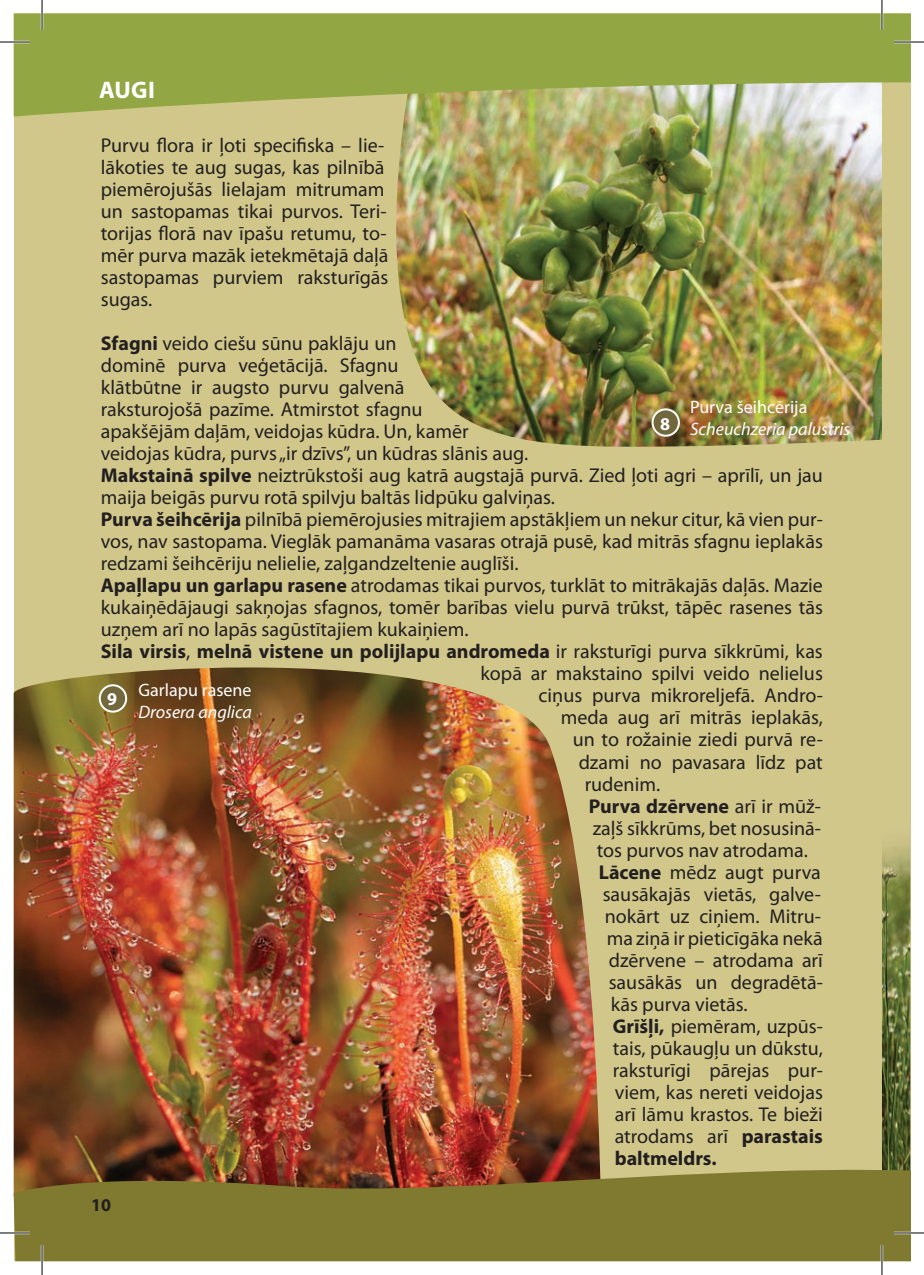
<style>
.page{position:relative;width:924px;height:1275px;background:#fff}
.page>*{position:absolute;margin:0;border:0;box-sizing:border-box;transform-origin:0 0}
.t1{font:700 24px "Myriad Pro";color:#fff}
.t2{font:20px/22px "Myriad Pro";color:#231f20}
.t3{font:700 20px "Myriad Pro";color:#231f20}
.t4{font:italic 18px "Myriad Pro";color:#fff}
.t5{font:18px "Myriad Pro";color:#fff}
.t6{font:700 18px "Myriad Pro";color:#231f20}
.t7{font:700 18px "Myriad Pro";color:#fff}
.s1{font-weight:700}
.s2{font-weight:400}
</style>
<div class="page">
<div style="left:14px;top:14px;width:895px;height:1247px;background:#d1c78b"></div>
<img style="left:882px;top:846px;width:27px;height:306px">
<img style="left:14px;top:667px;width:586px;height:485px">
<img style="left:396px;top:138px;width:485px;height:309px">
<svg style="left:14px;top:14px;width:895px;height:124px;background:#a4b060"></svg>
<svg style="left:14px;top:1152px;width:895px;height:109px;background:#837132"></svg>
<div style="left:652px;top:409px;width:26px;height:27px;background:#71683e;border-radius:50%"></div>
<div style="left:651px;top:408px;width:28px;height:29px;border:2px solid #fff;border-radius:50%"></div>
<div style="left:100px;top:685px;width:26px;height:26px;background:#71683e;border-radius:50%"></div>
<div style="left:99px;top:684px;width:28px;height:28px;border:2px solid #fff;border-radius:50%"></div>
<hr style="left:0;top:41px;width:30px;height:2px;background:#fff">
<hr style="left:893px;top:41px;width:30px;height:2px;background:#fff">
<hr style="left:0;top:1231px;width:30px;height:3px;background:#fff">
<hr style="left:893px;top:1231px;width:30px;height:3px;background:#fff">
<hr style="left:41px;top:0;width:2px;height:30px;background:#fff">
<hr style="left:41px;top:1245px;width:2px;height:30px;background:#fff">
<hr style="left:880px;top:0;width:2px;height:30px;background:#fff">
<hr style="left:880px;top:1245px;width:2px;height:30px;background:#fff">
<hr style="left:0;top:42px;width:30px;height:1px;background:#000">
<hr style="left:893px;top:42px;width:30px;height:1px;background:#000">
<hr style="left:0;top:1232px;width:30px;height:1px;background:#000">
<hr style="left:893px;top:1232px;width:30px;height:1px;background:#000">
<hr style="left:42px;top:0;width:1px;height:30px;background:#000">
<hr style="left:42px;top:1245px;width:1px;height:30px;background:#000">
<hr style="left:881px;top:0;width:1px;height:30px;background:#000">
<hr style="left:881px;top:1245px;width:1px;height:30px;background:#000">
<p class="t1" style="left:99px;top:75px;width:57px">AUGI</p>
<p class="t2" style="left:101px;top:134px;width:289px">Purvu flora ir ļoti specifiska – lie&shy;lākoties te aug sugas, kas pilnībā piemērojušās lielajam mitrumam un sastopamas tikai purvos. Teri&shy;torijas florā nav īpašu retumu, to&shy;mēr purva mazāk ietekmētajā daļā sastopamas purviem raksturīgās sugas.</p>
<p class="t2" style="left:101px;top:332px;width:297px"><span class="s1">Sfagni</span> veido ciešu sūnu paklāju un</p>
<p class="t2" style="left:101px;top:354px;width:299px">dominē purva veģetācijā. Sfagnu</p>
<p class="t2" style="left:101px;top:376px;width:305px">klātbūtne ir augsto purvu galvenā</p>
<p class="t2" style="left:101px;top:398px;width:323px">raksturojošā pazīme. Atmirstot sfagnu</p>
<p class="t2" style="left:101px;top:420px;width:369px">apakšējām daļām, veidojas kūdra. Un, kamēr</p>
<p class="t2" style="left:101px;top:442px;width:428px">veidojas kūdra, purvs „ir dzīvs”, un kūdras slānis aug.</p>
<p class="t2" style="left:101px;top:464px;width:723px"><span class="s1">Makstainā spilve</span> neiztrūkstoši aug katrā augstajā purvā. Zied ļoti agri – aprīlī, un jau</p>
<p class="t2" style="left:101px;top:486px;width:455px">maija beigās purvu rotā spilvju baltās lidpūku galviņas.</p>
<p class="t2" style="left:101px;top:508px;width:723px"><span class="s1">Purva šeihcērija</span> pilnībā piemērojusies mitrajiem apstākļiem un nekur citur, kā vien pur-</p>
<p class="t2" style="left:101px;top:530px;width:723px">vos, nav sastopama. Vieglāk pamanāma vasaras otrajā pusē, kad mitrās sfagnu ieplakās</p>
<p class="t2" style="left:101px;top:552px;width:419px">redzami šeihcēriju nelielie, zaļgandzeltenie auglīši.</p>
<p class="t2" style="left:101px;top:574px;width:723px"><span class="s1">Apaļlapu un garlapu rasene</span> atrodamas tikai purvos, turklāt to mitrākajās daļās. Mazie</p>
<p class="t2" style="left:101px;top:596px;width:723px">kukaiņēdājaugi sakņojas sfagnos, tomēr barības vielu purvā trūkst, tāpēc rasenes tās</p>
<p class="t2" style="left:101px;top:618px;width:369px">uzņem arī no lapās sagūstītajiem kukaiņiem.</p>
<p class="t3" style="left:101px;top:638px;width:723px">Sila virsis<span class="s2">,</span> melnā vistene un polijlapu andromeda <span class="s2">ir raksturīgi purva sīkkrūmi, kas</span></p>
<p class="t2" style="left:480px;top:662px;width:343px">kopā ar makstaino spilvi veido nelielus</p>
<p class="t2" style="left:538px;top:684px;width:285px">ciņus purva mikroreljefā. Andro-</p>
<p class="t2" style="left:560px;top:706px;width:263px">meda aug arī mitrās ieplakās,</p>
<p class="t2" style="left:572px;top:728px;width:251px">un to rožainie ziedi purvā re-</p>
<p class="t2" style="left:578px;top:750px;width:245px">dzami no pavasara līdz pat</p>
<p class="t2" style="left:584px;top:772px;width:77px">rudenim.</p>
<p class="t3" style="left:588px;top:792px;width:233px">Purva dzērvene <span class="s2">arī ir mūž-</span></p>
<p class="t2" style="left:592px;top:816px;width:229px">zaļš sīkkrūms, bet nosusinā-</p>
<p class="t2" style="left:596px;top:838px;width:212px">tos purvos nav atrodama.</p>
<p class="t2" style="left:598px;top:860px;width:223px"><span class="s1">Lācene</span> mēdz augt purva</p>
<p class="t2" style="left:602px;top:882px;width:219px">sausākajās vietās, galve-</p>
<p class="t2" style="left:604px;top:904px;width:218px">nokārt uz ciņiem. Mitru-</p>
<p class="t2" style="left:606px;top:926px;width:217px">ma ziņā ir pieticīgāka nekā</p>
<p class="t2" style="left:608px;top:948px;width:216px">dzērvene – atrodama arī</p>
<p class="t2" style="left:608px;top:970px;width:215px">sausākās un degradētā-</p>
<p class="t2" style="left:610px;top:992px;width:138px">kās purva vietās.</p>
<p class="t2" style="left:612px;top:1014px;width:212px"><span class="s1">Grīšļi,</span> piemēram, uzpūs-</p>
<p class="t2" style="left:612px;top:1036px;width:211px">tais, pūkaugļu un dūkstu,</p>
<p class="t2" style="left:612px;top:1058px;width:211px">raksturīgi pārejas pur-</p>
<p class="t2" style="left:614px;top:1080px;width:210px">viem, kas nereti veidojas</p>
<p class="t2" style="left:614px;top:1102px;width:209px">arī lāmu krastos. Te bieži</p>
<p class="t2" style="left:614px;top:1124px;width:209px">atrodams arī <span class="s1">parastais</span></p>
<p class="t3" style="left:614px;top:1144px;width:103px">baltmeldrs.</p>
<p class="t6" style="left:91px;top:1193px;width:21px">10</p>
<p class="t5" style="left:689px;top:396px;width:119px">Purva šeihcērija</p>
<p class="t4" style="left:689px;top:418px;width:162px">Scheuchzeria palustris</p>
<p class="t7" style="left:659px;top:412px;width:11px">8</p>
<p class="t5" style="left:138px;top:679px;width:114px">Garlapu rasene</p>
<p class="t4" style="left:138px;top:701px;width:115px">Drosera anglica</p>
<p class="t7" style="left:107px;top:687px;width:11px">9</p>
</div>
